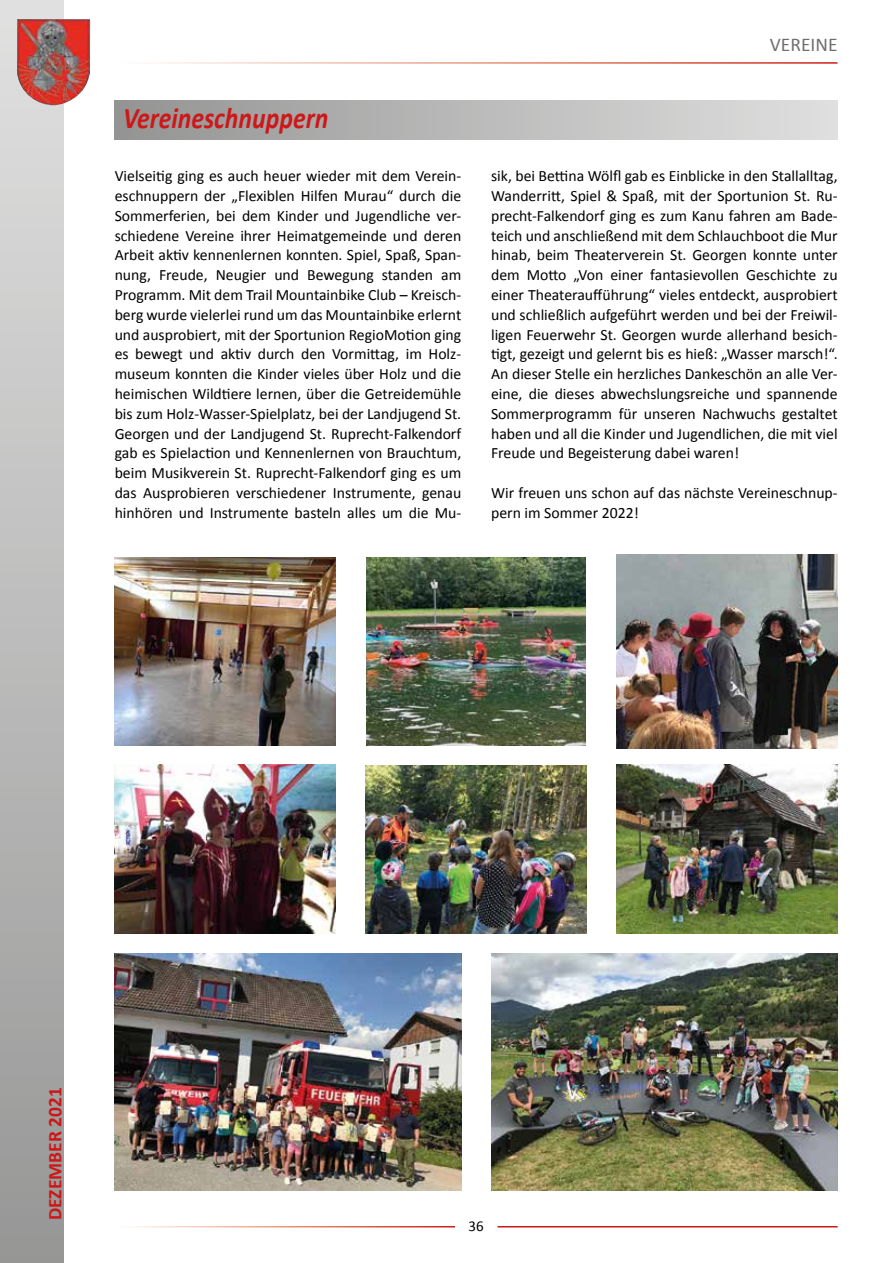
<style>
.page{position:relative;width:893px;height:1263px;background:#fff}
.page>*{position:absolute;margin:0;border:0;box-sizing:border-box;transform-origin:0 0}
.t1{font:italic 700 30px "Calibri";color:#cd1719;scale:.86 1}
.t2{font:700 19.5px "Calibri";color:#cd1719}
.t3{font:19.5px "Calibri";color:#706f6f}
.t4{font:15.75px/19.8px "Calibri";color:#000;text-align:justify}
.t5{font:15px "Calibri";color:#000}
</style>
<div class="page">
<div style="left:0;top:0;width:64px;height:1263px;background:linear-gradient(to bottom,#e1e1e1,#979796)"></div>
<img style="left:17px;top:19px;width:73px;height:86px">
<hr style="left:497px;top:1226px;width:341px;height:1px;background:#cd1719">
<div style="left:115px;top:101px;width:722px;height:38px;background:linear-gradient(to right,#949494,#e0e0e0)"></div>
<img style="left:115px;top:953px;width:346px;height:238px">
<img style="left:115px;top:557px;width:221px;height:189px">
<img style="left:617px;top:554px;width:221px;height:195px">
<img style="left:115px;top:765px;width:221px;height:168px">
<img style="left:617px;top:765px;width:220px;height:169px">
<img style="left:366px;top:765px;width:221px;height:169px">
<img style="left:491px;top:953px;width:346px;height:238px">
<img style="left:367px;top:557px;width:219px;height:189px">
<p class="t3" style="left:770px;top:33px;width:69px">VEREINE</p>
<h1 class="t1" style="left:123px;top:99px;width:240px">Vereineschnuppern</h1>
<p class="t4" style="left:115px;top:165px;width:348px">Vielseitig ging es auch heuer wieder mit dem Verein&shy;eschnuppern der „Flexiblen Hilfen Murau“ durch die Sommerferien, bei dem Kinder und Jugendliche ver&shy;schiedene Vereine ihrer Heimatgemeinde und deren Arbeit aktiv kennenlernen konnten. Spiel, Spaß, Span&shy;nung, Freude, Neugier und Bewegung standen am Programm. Mit dem Trail Mountainbike Club – Kreisch&shy;berg wurde vielerlei rund um das Mountainbike erlernt und ausprobiert, mit der Sportunion RegioMotion ging es bewegt und aktiv durch den Vormittag, im Holz&shy;museum konnten die Kinder vieles über Holz und die heimischen Wildtiere lernen, über die Getreidemühle bis zum Holz-Wasser-Spielplatz, bei der Landjugend St.<br>Georgen und der Landjugend St. Ruprecht-Falkendorf gab es Spielaction und Kennenlernen von Brauchtum, beim Musikverein St. Ruprecht-Falkendorf ging es um das Ausprobieren verschiedener Instrumente, genau hinhören und Instrumente basteln alles um die Mu-</p>
<p class="t4" style="left:491px;top:165px;width:348px">sik, bei Bettina Wölfl gab es Einblicke in den Stallalltag, Wanderritt, Spiel &amp; Spaß, mit der Sportunion St. Ru&shy;precht-Falkendorf ging es zum Kanu fahren am Bade&shy;teich und anschließend mit dem Schlauchboot die Mur hinab, beim Theaterverein St. Georgen konnte unter dem Motto „Von einer fantasievollen Geschichte zu einer Theateraufführung“ vieles entdeckt, ausprobiert und schließlich aufgeführt werden und bei der Freiwil&shy;ligen Feuerwehr St. Georgen wurde allerhand besich&shy;tigt, gezeigt und gelernt bis es hieß: „Wasser marsch!“.<br>An dieser Stelle ein herzliches Dankeschön an alle Ver&shy;eine, die dieses abwechslungsreiche und spannende Sommerprogramm für unseren Nachwuchs gestaltet haben und all die Kinder und Jugendlichen, die mit viel Freude und Begeisterung dabei waren!</p>
<p class="t4" style="left:491px;top:482px;width:348px">Wir freuen uns schon auf das nächste Vereineschnup&shy;pern im Sommer 2022!</p>
<p class="t2" style="left:43px;top:1220px;width:134px;rotate:-90deg">DEZEMBER 2021</p>
<p class="t5" style="left:469px;top:1216px;width:17px">36</p>
</div>
